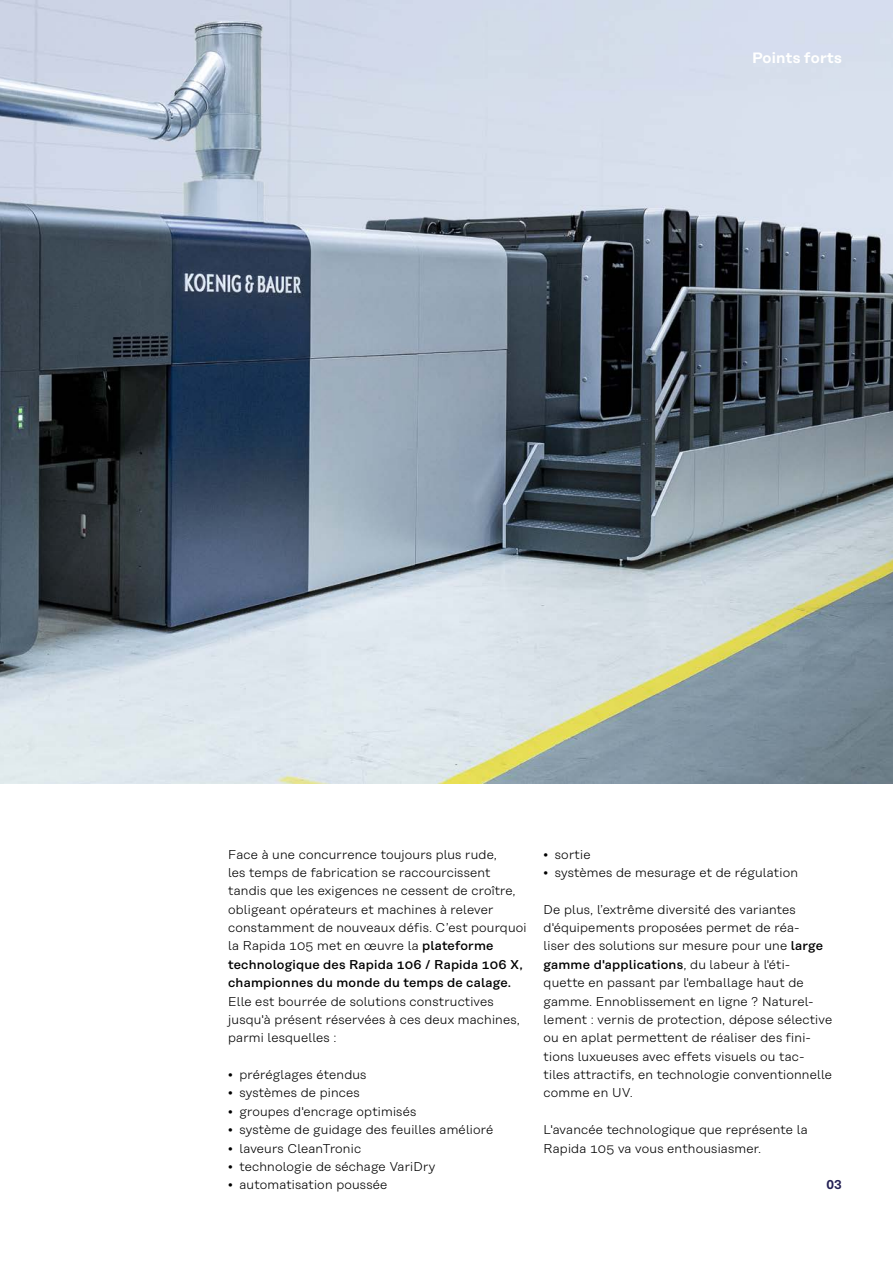
<style>
.page{position:relative;width:893px;height:1263px;background:#fff}
.page>*{position:absolute;margin:0;border:0;box-sizing:border-box;transform-origin:0 0}
.t1{font:600 15px "Koenig&Bauer H";letter-spacing:.015em;color:#fff}
.t2{font:300 12.75px/18.3px "Koenig&Bauer T";letter-spacing:.015em;color:#000}
.t3{font:600 12.75px "Koenig&Bauer H";color:#232054}
.s1{font-weight:500}
</style>
<div class="page">
<img style="left:0;top:0;width:893px;height:783px">
<p class="t1" style="left:752px;top:49px;width:91px">Points forts</p>
<p class="t2" style="left:228px;top:845px;width:300px">Face à une concurrence toujours plus rude,<br>les temps de fabrication se raccourcissent tandis que les exigences ne cessent de croître, obligeant opérateurs et machines à relever constamment de nouveaux défis. C’est pourquoi la Rapida 105 met en œuvre la <span class="s1">plateforme technologique des Rapida 106 / Rapida 106 X, championnes du monde du temps de calage.</span></p>
<p class="t2" style="left:228px;top:992px;width:293px">Elle est bourrée de solutions constructives jusqu'à présent réservées à ces deux machines, parmi lesquelles :</p>
<p class="t2" style="left:228px;top:1065px;width:140px">• préréglages étendus</p>
<p class="t2" style="left:228px;top:1084px;width:133px">• systèmes de pinces</p>
<p class="t2" style="left:228px;top:1102px;width:190px">• groupes d'encrage optimisés</p>
<p class="t2" style="left:228px;top:1121px;width:267px">• système de guidage des feuilles amélioré</p>
<p class="t2" style="left:228px;top:1139px;width:134px">• laveurs CleanTronic</p>
<p class="t2" style="left:228px;top:1157px;width:209px">• technologie de séchage VariDry</p>
<p class="t2" style="left:228px;top:1176px;width:161px">• automatisation poussée</p>
<p class="t2" style="left:544px;top:845px;width:48px">• sortie</p>
<p class="t2" style="left:544px;top:863px;width:256px">• systèmes de mesurage et de régulation</p>
<p class="t2" style="left:544px;top:900px;width:290px">De plus, l’extrême diversité des variantes d'équipements proposées permet de réa-<br>liser des solutions sur mesure pour une <span class="s1">large gamme d'applications</span>, du labeur à l'éti&shy;quette en passant par l'emballage haut de gamme. Ennoblissement en ligne ? Naturel&shy;lement : vernis de protection, dépose sélective ou en aplat permettent de réaliser des fini&shy;tions luxueuses avec effets visuels ou tac&shy;tiles attractifs, en technologie conventionnelle comme en UV.</p>
<p class="t2" style="left:544px;top:1120px;width:266px">L'avancée technologique que représente la<br>Rapida 105 va vous enthousiasmer.</p>
<p class="t3" style="left:827px;top:1177px;width:17px">03</p>
</div>
